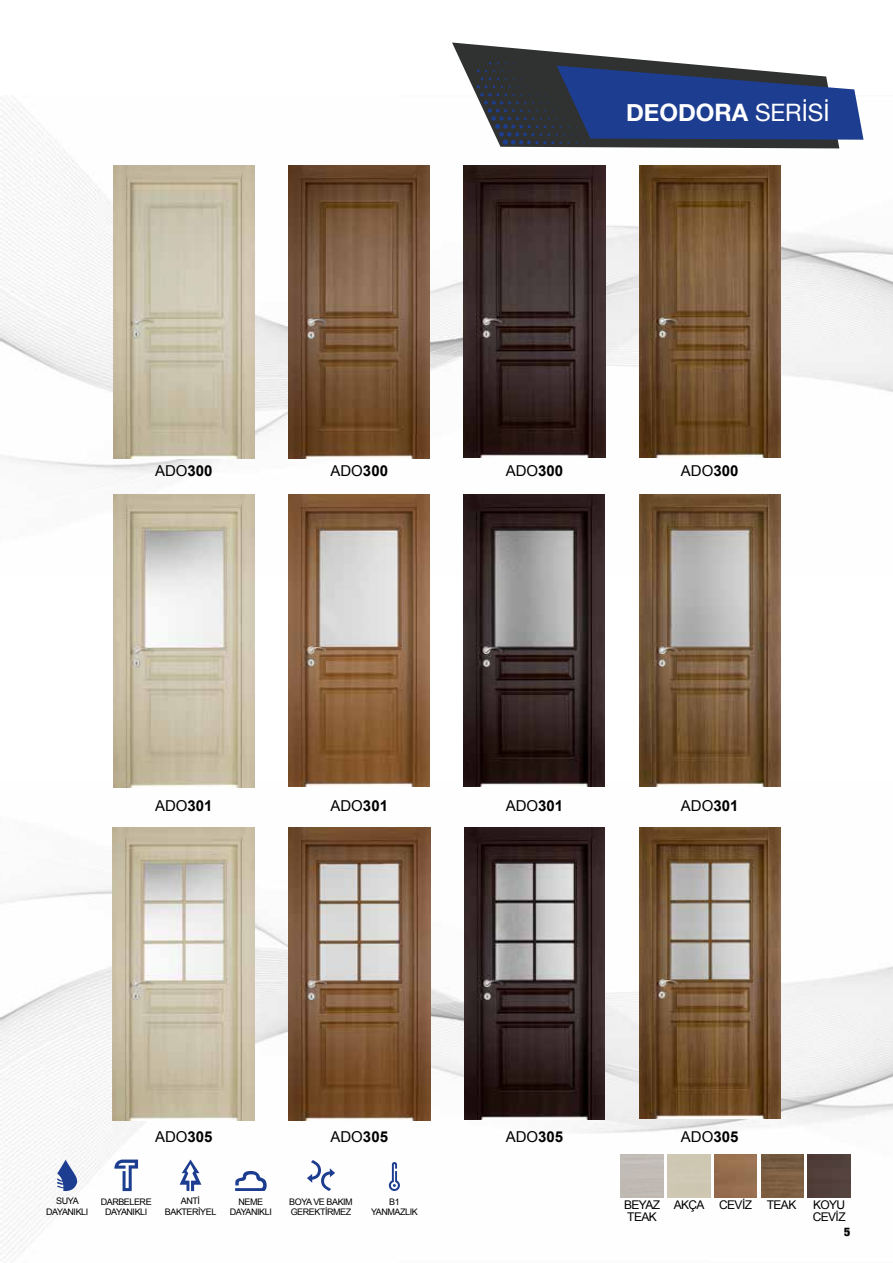
<style>
.page{position:relative;width:893px;height:1263px;background:#fff}
.page>*{position:absolute;margin:0;border:0;box-sizing:border-box;transform-origin:0 0}
.t1{font:700 24px "Helvetica Neue";color:#fff}
.t2{font:15px "Arial";color:#000}
.t3{font:12px/12px "Arial";letter-spacing:-.05em;color:#000}
.t4{font:900 condensed 12px "Helvetica Neue";color:#000}
.t5{font:9px/10.5px "Arial";letter-spacing:-.05em;color:#000;text-align:center}
.s1{font-weight:400}
.s2{font-weight:700}
</style>
<div class="page">
<img style="left:0;top:782px;width:893px;height:479px">
<img style="left:0;top:97px;width:893px;height:480px">
<svg style="left:452px;top:43px;width:411px;height:105px"></svg>
<svg style="left:57px;top:1159px;width:20px;height:34px"></svg>
<svg style="left:114px;top:1159px;width:24px;height:32px"></svg>
<svg style="left:180px;top:1159px;width:21px;height:32px"></svg>
<svg style="left:235px;top:1171px;width:32px;height:20px"></svg>
<svg style="left:307px;top:1160px;width:28px;height:31px"></svg>
<svg style="left:389px;top:1162px;width:11px;height:29px"></svg>
<img style="left:113px;top:166px;width:142px;height:292px">
<img style="left:289px;top:166px;width:141px;height:292px">
<img style="left:464px;top:166px;width:141px;height:292px">
<img style="left:639px;top:166px;width:141px;height:291px">
<img style="left:113px;top:495px;width:141px;height:292px">
<img style="left:289px;top:495px;width:141px;height:291px">
<img style="left:464px;top:495px;width:141px;height:292px">
<img style="left:639px;top:495px;width:141px;height:292px">
<img style="left:113px;top:827px;width:142px;height:294px">
<img style="left:288px;top:827px;width:142px;height:293px">
<img style="left:464px;top:827px;width:141px;height:292px">
<img style="left:639px;top:827px;width:141px;height:292px">
<div style="left:808px;top:1155px;width:42px;height:42px;background:#513f3a"></div>
<div style="left:668px;top:1155px;width:42px;height:42px;background:#cec7b2"></div>
<img style="left:761px;top:1155px;width:43px;height:42px">
<div style="left:621px;top:1155px;width:42px;height:42px;background:#c1bbb5"></div>
<div style="left:714px;top:1155px;width:43px;height:42px;background:#976f4f"></div>
<h1 class="t1" style="left:626px;top:93px;width:205px">DEODORA <span class="s1">SERİSİ</span></h1>
<h2 class="t2" style="left:155px;top:461px;width:59px">ADO<span class="s2">300</span></h2>
<h2 class="t2" style="left:330px;top:461px;width:59px">ADO<span class="s2">300</span></h2>
<h2 class="t2" style="left:506px;top:461px;width:59px">ADO<span class="s2">300</span></h2>
<h2 class="t2" style="left:681px;top:461px;width:59px">ADO<span class="s2">300</span></h2>
<h2 class="t2" style="left:155px;top:796px;width:59px">ADO<span class="s2">301</span></h2>
<h2 class="t2" style="left:330px;top:796px;width:59px">ADO<span class="s2">301</span></h2>
<h2 class="t2" style="left:506px;top:796px;width:59px">ADO<span class="s2">301</span></h2>
<h2 class="t2" style="left:681px;top:796px;width:59px">ADO<span class="s2">301</span></h2>
<h2 class="t2" style="left:155px;top:1126px;width:59px">ADO<span class="s2">305</span></h2>
<h2 class="t2" style="left:330px;top:1126px;width:59px">ADO<span class="s2">305</span></h2>
<h2 class="t2" style="left:506px;top:1126px;width:59px">ADO<span class="s2">305</span></h2>
<h2 class="t2" style="left:681px;top:1126px;width:59px">ADO<span class="s2">305</span></h2>
<p class="t5" style="left:46px;top:1196px;width:44px">SUYA<br>DAYANIKLI</p>
<p class="t5" style="left:101px;top:1196px;width:52px">DARBELERE<br>DAYANIKLI</p>
<p class="t5" style="left:165px;top:1196px;width:53px">ANTİ<br>BAKTERİYEL</p>
<p class="t5" style="left:230px;top:1196px;width:44px">NEME<br>DAYANIKLI</p>
<p class="t5" style="left:289px;top:1196px;width:65px;text-align:left">BOYA VE BAKIM<br>GEREKTİRMEZ</p>
<p class="t5" style="left:371px;top:1196px;width:48px">B1<br>YANMAZLIK</p>
<h3 class="t3" style="left:624px;top:1199px;width:82px">BEYAZ AKÇA<br>TEAK</h3>
<h3 class="t3" style="left:719px;top:1199px;width:79px">CEVİZ TEAK</h3>
<h3 class="t3" style="left:813px;top:1199px;width:34px">KOYU<br>CEVİZ</h3>
<h3 class="t4" style="left:844px;top:1222px;width:8px">5</h3>
</div>
